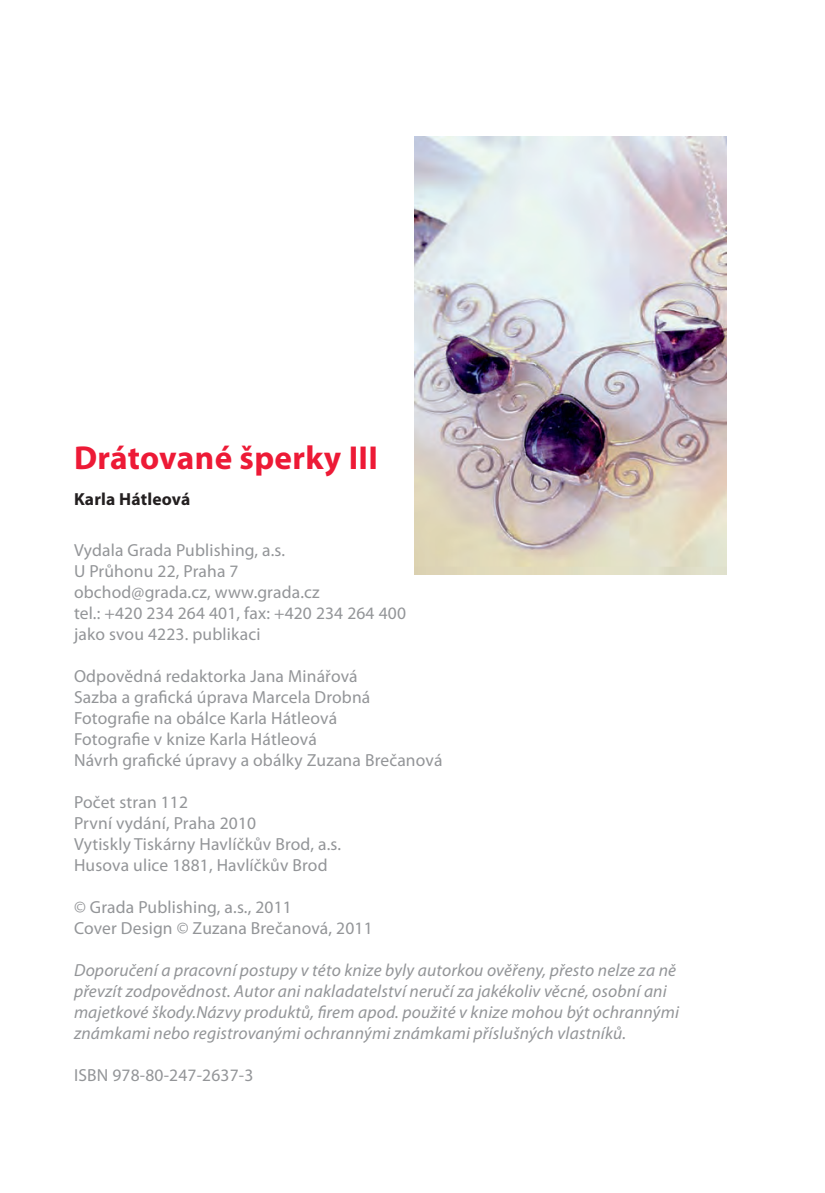
<style>
.page{position:relative;width:825px;height:1193px;background:#fff}
.page>*{position:absolute;margin:0;border:0;box-sizing:border-box;transform-origin:0 0}
.t1{font:700 33.25px "Myriad Pro";letter-spacing:.01em;color:#ed1a36}
.t2{font:17.5px/21px "Myriad Pro";letter-spacing:.01em;color:#939598}
.t3{font:italic 17.5px/21px "Myriad Pro";letter-spacing:.01em;color:#939598}
.t4{font:700 17.5px "Myriad Pro";letter-spacing:.01em;color:#231f20}
</style>
<div class="page">
<img style="left:414px;top:137px;width:313px;height:437px">
<p class="t1" style="left:74px;top:445px;width:305px">Drátované šperky III</p>
<p class="t4" style="left:74px;top:492px;width:118px">Karla Hátleová</p>
<p class="t2" style="left:74px;top:541px;width:333px">Vydala Grada Publishing, a.s.<br>U Průhonu 22, Praha 7<br>obchod@grada.cz, www.grada.cz<br>tel.: +420 234 264 401, fax: +420 234 264 400 jako svou 4223. publikaci</p>
<p class="t2" style="left:74px;top:667px;width:370px">Odpovědná redaktorka Jana Minářová<br>Sazba a grafická úprava Marcela Drobná Fotografie na obálce Karla Hátleová<br>Fotografie v knize Karla Hátleová<br>Návrh grafické úpravy a obálky Zuzana Brečanová</p>
<p class="t2" style="left:74px;top:793px;width:269px">Počet stran 112<br>První vydání, Praha 2010<br>Vytiskly Tiskárny Havlíčkův Brod, a.s.<br>Husova ulice 1881, Havlíčkův Brod</p>
<p class="t2" style="left:74px;top:898px;width:300px">© Grada Publishing, a.s., 2011<br>Cover Design © Zuzana Brečanová, 2011</p>
<p class="t3" style="left:74px;top:961px;width:607px">Doporučení a pracovní postupy v této knize byly autorkou ověřeny, přesto nelze za ně převzít zodpovědnost. Autor ani nakladatelství neručí za jakékoliv věcné, osobní ani majetkové škody.Názvy produktů, firem apod. použité v knize mohou být ochrannými známkami nebo registrovanými ochrannými známkami příslušných vlastníků.</p>
<p class="t2" style="left:74px;top:1066px;width:181px">ISBN 978-80-247-2637-3</p>
</div>
